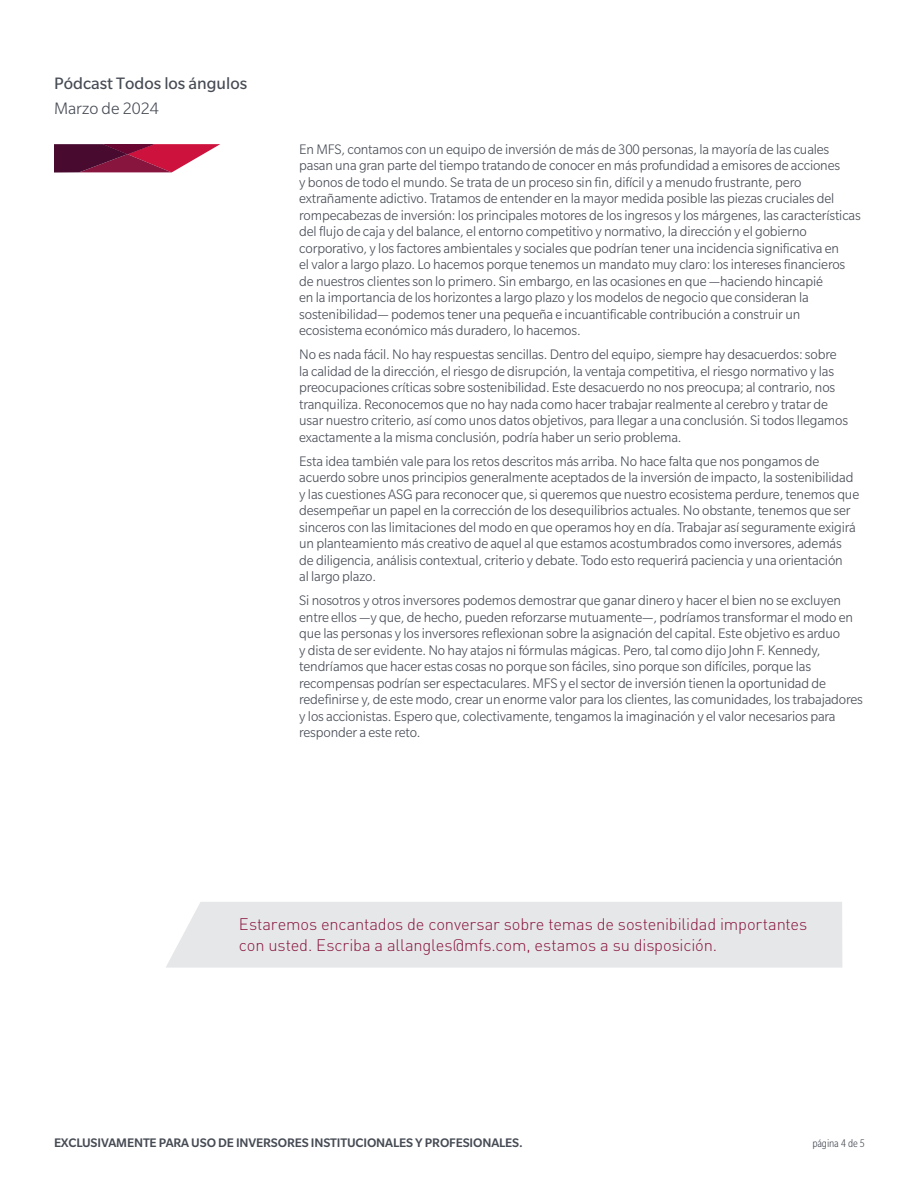
<style>
.page{position:relative;width:918px;height:1188px;background:#fff}
.page>*{position:absolute;margin:0;border:0;box-sizing:border-box;transform-origin:0 0}
.t1{font:18px "Slate Std";color:#464b54}
.t2{font:300 18px "Slate Std";color:#464b54}
.CTA_phone_number{font:300 16.5px/21px "DINOT";letter-spacing:-.01em;color:#88153e}
.body_text{font:300 15px/16.5px "Slate Std";letter-spacing:-.01em;color:#464b54}
.t3{font:500 13.5px "Slate Std";letter-spacing:-.01em;color:#464b54}
.t4{font:300 condensed 12px "Slate Std";letter-spacing:-.01em;color:#464b54}
</style>
<div class="page">
<svg style="left:54px;top:144px;width:166px;height:29px"></svg>
<div style="left:166px;top:902px;width:676px;height:66px;background:#e6e7e9"></div>
<p class="t1" style="left:54px;top:74px;width:195px">Pódcast Todos los ángulos</p>
<p class="t2" style="left:54px;top:99px;width:106px">Marzo de 2024</p>
<p class="body_text" style="left:299px;top:141px;width:563px">En MFS, contamos con un equipo de inversión de más de 300 personas, la mayoría de las cuales pasan una gran parte del tiempo tratando de conocer en más profundidad a emisores de acciones<br>y bonos de todo el mundo. Se trata de un proceso sin fin, difícil y a menudo frustrante, pero extrañamente adictivo. Tratamos de entender en la mayor medida posible las piezas cruciales del rompecabezas de inversión: los principales motores de los ingresos y los márgenes, las características del flujo de caja y del balance, el entorno competitivo y normativo, la dirección y el gobierno corporativo, y los factores ambientales y sociales que podrían tener una incidencia significativa en<br>el valor a largo plazo. Lo hacemos porque tenemos un mandato muy claro: los intereses financieros de nuestros clientes son lo primero. Sin embargo, en las ocasiones en que —haciendo hincapié<br>en la importancia de los horizontes a largo plazo y los modelos de negocio que consideran la sostenibilidad— podemos tener una pequeña e incuantificable contribución a construir un ecosistema económico más duradero, lo hacemos.</p>
<p class="body_text" style="left:299px;top:346px;width:550px">No es nada fácil. No hay respuestas sencillas. Dentro del equipo, siempre hay desacuerdos: sobre la calidad de la dirección, el riesgo de disrupción, la ventaja competitiva, el riesgo normativo y las preocupaciones críticas sobre sostenibilidad. Este desacuerdo no nos preocupa; al contrario, nos tranquiliza. Reconocemos que no hay nada como hacer trabajar realmente al cerebro y tratar de usar nuestro criterio, así como unos datos objetivos, para llegar a una conclusión. Si todos llegamos exactamente a la misma conclusión, podría haber un serio problema.</p>
<p class="body_text" style="left:299px;top:453px;width:561px">Esta idea también vale para los retos descritos más arriba. No hace falta que nos pongamos de acuerdo sobre unos principios generalmente aceptados de la inversión de impacto, la sostenibilidad y las cuestiones ASG para reconocer que, si queremos que nuestro ecosistema perdure, tenemos que desempeñar un papel en la corrección de los desequilibrios actuales. No obstante, tenemos que ser sinceros con las limitaciones del modo en que operamos hoy en día. Trabajar así seguramente exigirá un planteamiento más creativo de aquel al que estamos acostumbrados como inversores, además de diligencia, análisis contextual, criterio y debate. Todo esto requerirá paciencia y una orientación<br>al largo plazo.</p>
<p class="body_text" style="left:299px;top:592px;width:565px">Si nosotros y otros inversores podemos demostrar que ganar dinero y hacer el bien no se excluyen entre ellos —y que, de hecho, pueden reforzarse mutuamente—, podríamos transformar el modo en que las personas y los inversores reflexionan sobre la asignación del capital. Este objetivo es arduo<br>y dista de ser evidente. No hay atajos ni fórmulas mágicas. Pero, tal como dijo John F. Kennedy, tendríamos que hacer estas cosas no porque son fáciles, sino porque son difíciles, porque las recompensas podrían ser espectaculares. MFS y el sector de inversión tienen la oportunidad de redefinirse y, de este modo, crear un enorme valor para los clientes, las comunidades, los trabajadores y los accionistas. Espero que, colectivamente, tengamos la imaginación y el valor necesarios para responder a este reto.</p>
<p class="CTA_phone_number" style="left:239px;top:913px;width:570px">Estaremos encantados de conversar sobre temas de sostenibilidad importantes con usted. Escriba a allangles@mfs.com, estamos a su disposición.</p>
<p class="t3" style="left:54px;top:1135px;width:470px">EXCLUSIVAMENTE PARA USO DE INVERSORES INSTITUCIONALES Y PROFESIONALES.</p>
<p class="t4" style="left:812px;top:1137px;width:54px">página 4 de 5</p>
</div>
